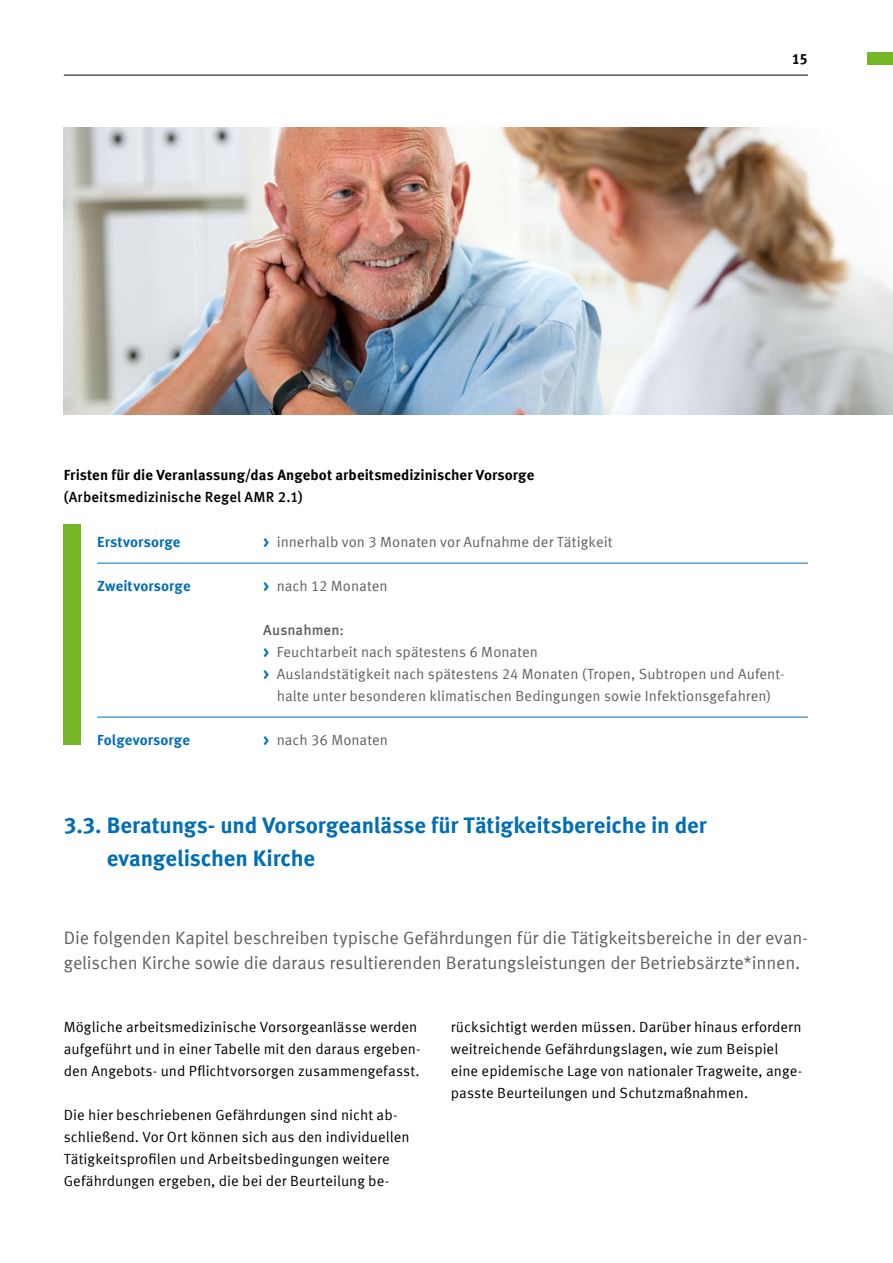
<style>
.page{position:relative;width:893px;height:1263px;background:#fff}
.page>*{position:absolute;margin:0;border:0;box-sizing:border-box;transform-origin:0 0}
.t1{font:700 22.5px/33px "Meta Offc";letter-spacing:-.005em;color:#006db7}
.t2{font:18px/25.5px "Meta Offc Norm";letter-spacing:-.005em;color:#60605f}
.t3{font:14.7px/22px "Meta Offc Norm";letter-spacing:.005em;color:#000}
.t4{font:14.7px "Meta Offc Norm";letter-spacing:.005em;color:#60605f}
.t5{font:700 14.7px "Meta Offc";letter-spacing:.005em;color:#000}
.t6{font:700 14.7px "Meta Offc";letter-spacing:.01em;color:#006db7}
.t7{font:500 14.7px "Meta Offc";letter-spacing:.005em;color:#000}
.t8{font:500 14.7px "Meta Offc";color:#60605f}
.s1{font-family:"Meta Offc";font-weight:700;color:#006db7}
</style>
<div class="page">
<div style="left:867px;top:52px;width:26px;height:13px;background:#75b726"></div>
<img style="left:64px;top:128px;width:829px;height:286px">
<div style="left:64px;top:524px;width:17px;height:221px;background:#75b726"></div>
<hr style="left:97px;top:563px;width:160px;height:1px;background:#006db7">
<hr style="left:257px;top:563px;width:551px;height:1px;background:#006db7">
<hr style="left:97px;top:717px;width:160px;height:1px;background:#006db7">
<hr style="left:257px;top:717px;width:551px;height:1px;background:#006db7">
<hr style="left:64px;top:75px;width:744px;height:1px;background:#000">
<p class="t5" style="left:792px;top:50px;width:18px">15</p>
<p class="t5" style="left:64px;top:467px;width:472px">Fristen für die Veranlassung/das Angebot arbeitsmedizinischer Vorsorge</p>
<p class="t7" style="left:64px;top:489px;width:240px">(Arbeitsmedizinische Regel AMR 2.1)</p>
<p class="t6" style="left:97px;top:533px;width:85px">Erstvorsorge</p>
<p class="t4" style="left:263px;top:533px;width:351px"><span class="s1">&gt;</span> innerhalb von 3 Monaten vor Aufnahme der Tätigkeit</p>
<p class="t6" style="left:97px;top:577px;width:95px">Zweitvorsorge</p>
<p class="t4" style="left:263px;top:577px;width:126px"><span class="s1">&gt;</span> nach 12 Monaten</p>
<p class="t8" style="left:263px;top:621px;width:82px">Ausnahmen:</p>
<p class="t4" style="left:263px;top:643px;width:276px"><span class="s1">&gt;</span> Feuchtarbeit nach spätestens 6 Monaten</p>
<p class="t4" style="left:263px;top:665px;width:523px"><span class="s1">&gt;</span> Auslandstätigkeit nach spätestens 24 Monaten (Tropen, Subtropen und Aufent-</p>
<p class="t4" style="left:277px;top:687px;width:496px">halte unter besonderen klimatischen Bedingungen sowie Infektionsgefahren)</p>
<p class="t6" style="left:97px;top:731px;width:94px">Folgevorsorge</p>
<p class="t4" style="left:263px;top:731px;width:126px"><span class="s1">&gt;</span> nach 36 Monaten</p>
<h1 class="t1" style="left:107px;top:810px;width:602px;text-indent:-43px">3.3. Beratungs- und Vorsorgeanlässe für Tätigkeitsbereiche in der evangelischen Kirche</h1>
<p class="t2" style="left:64px;top:925px;width:746px">Die folgenden Kapitel beschreiben typische Gefährdungen für die Tätigkeitsbereiche in der evan&shy;gelischen Kirche sowie die daraus resultierenden Beratungsleistungen der Betriebsärzte*innen.</p>
<p class="t3" style="left:64px;top:1016px;width:358px">Mögliche arbeitsmedizinische Vorsorgeanlässe werden aufgeführt und in einer Tabelle mit den daraus ergeben&shy;den Angebots- und Pflichtvorsorgen zusammengefasst.</p>
<p class="t3" style="left:64px;top:1104px;width:347px">Die hier beschriebenen Gefährdungen sind nicht ab&shy;schließend. Vor Ort können sich aus den individuellen Tätigkeitsprofilen und Arbeitsbedingungen weitere Gefährdungen ergeben, die bei der Beurteilung be-</p>
<p class="t3" style="left:451px;top:1016px;width:353px">rücksichtigt werden müssen. Darüber hinaus erfordern weitreichende Gefährdungslagen, wie zum Beispiel eine epidemische Lage von nationaler Tragweite, ange&shy;passte Beurteilungen und Schutzmaßnahmen.</p>
</div>
